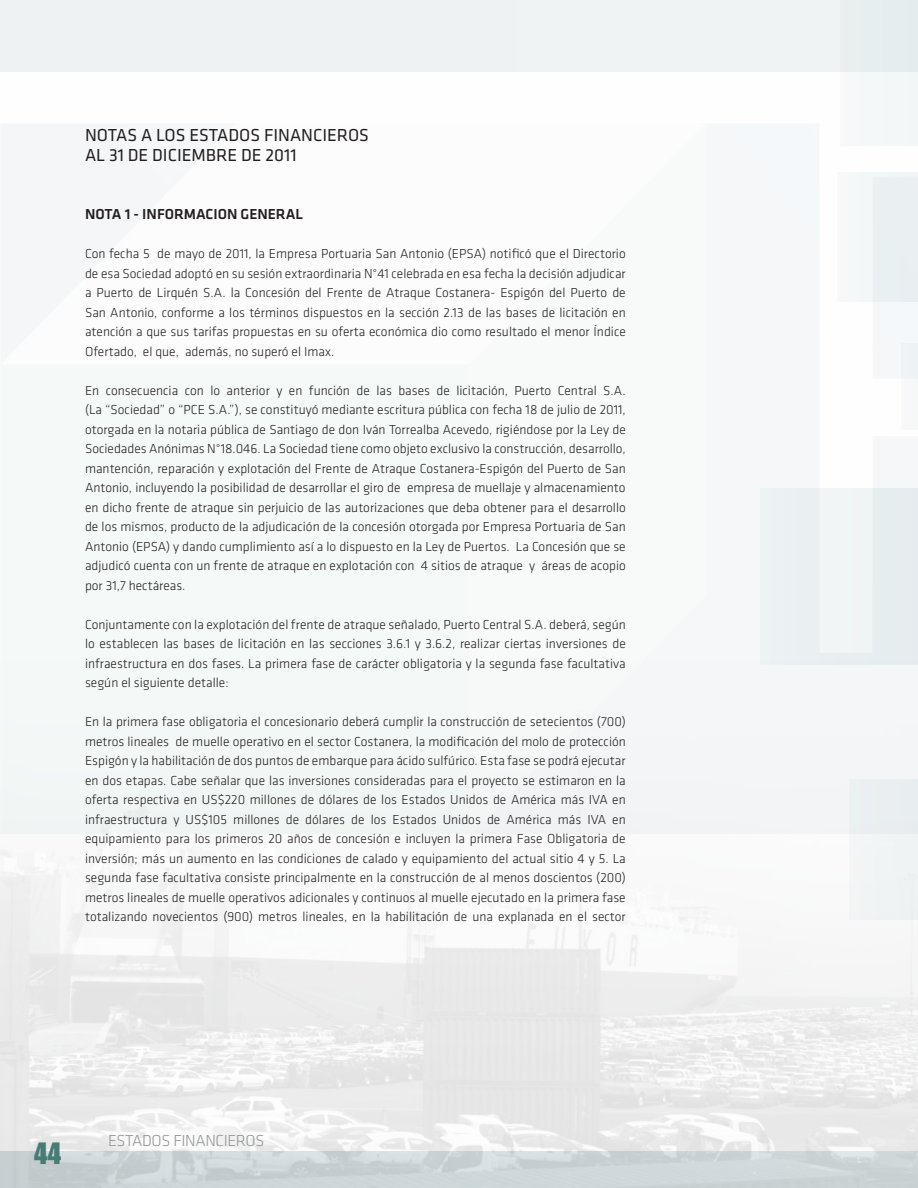
<style>
.page{position:relative;width:918px;height:1188px;background:#fff}
.page>*{position:absolute;margin:0;border:0;box-sizing:border-box;transform-origin:0 0}
.t1{font:27px "Impact";color:#477c73}
.t2{font:18px "Klavika";color:#231f20}
.t3{font:300 16.5px "Klavika";letter-spacing:-.02em;color:#939598}
.t4{font:500 15px "Klavika";color:#231f20}
.t5{font:300 13.5px/19.5px "Klavika";color:#231f20;text-align:justify}
</style>
<div class="page">
<div style="left:841px;top:0;width:77px;height:146px;background:#f5f8f8"></div>
<div style="left:761px;top:488px;width:157px;height:176px;background:#ebf0f2"></div>
<div style="left:901px;top:344px;width:17px;height:85px;background:#f6f8f8"></div>
<div style="left:850px;top:779px;width:68px;height:141px;background:#eff2f3"></div>
<div style="left:837px;top:172px;width:81px;height:129px;background:#eaf0f3"></div>
<div style="left:0;top:1151px;width:918px;height:37px;background:linear-gradient(to right,#cad2d4,#cfd8d9)"></div>
<div style="left:0;top:0;width:918px;height:72px;background:#eff2f3"></div>
<p class="t2" style="left:85px;top:125px;width:285px">NOTAS A LOS ESTADOS FINANCIEROS</p>
<p class="t2" style="left:85px;top:145px;width:213px">AL 31 DE DICIEMBRE DE 2011</p>
<p class="t4" style="left:85px;top:206px;width:220px">NOTA 1 - INFORMACION GENERAL</p>
<p class="t5" style="left:85px;top:244px;width:542px">Con fecha 5 de mayo de 2011, la Empresa Portuaria San Antonio (EPSA) notificó que el Directorio de esa Sociedad adoptó en su sesión extraordinaria N°41 celebrada en esa fecha la decisión adjudicar a Puerto de Lirquén S.A. la Concesión del Frente de Atraque Costanera- Espigón del Puerto de San Antonio, conforme a los términos dispuestos en la sección 2.13 de las bases de licitación en atención a que sus tarifas propuestas en su oferta económica dio como resultado el menor Índice Ofertado, el que, además, no superó el Imax.</p>
<p class="t5" style="left:85px;top:381px;width:542px">En consecuencia con lo anterior y en función de las bases de licitación, Puerto Central S.A. (La “Sociedad” o “PCE S.A.”), se constituyó mediante escritura pública con fecha 18 de julio de 2011, otorgada en la notaria pública de Santiago de don Iván Torrealba Acevedo, rigiéndose por la Ley de Sociedades Anónimas N°18.046. La Sociedad tiene como objeto exclusivo la construcción, desarrollo, mantención, reparación y explotación del Frente de Atraque Costanera-Espigón del Puerto de San Antonio, incluyendo la posibilidad de desarrollar el giro de empresa de muellaje y almacenamiento en dicho frente de atraque sin perjuicio de las autorizaciones que deba obtener para el desarrollo de los mismos, producto de la adjudicación de la concesión otorgada por Empresa Portuaria de San Antonio (EPSA) y dando cumplimiento así a lo dispuesto en la Ley de Puertos. La Concesión que se adjudicó cuenta con un frente de atraque en explotación con 4 sitios de atraque y áreas de acopio por 31,7 hectáreas.</p>
<p class="t5" style="left:85px;top:615px;width:542px">Conjuntamente con la explotación del frente de atraque señalado, Puerto Central S.A. deberá, según lo establecen las bases de licitación en las secciones 3.6.1 y 3.6.2, realizar ciertas inversiones de infraestructura en dos fases. La primera fase de carácter obligatoria y la segunda fase facultativa según el siguiente detalle:</p>
<p class="t5" style="left:85px;top:712px;width:542px">En la primera fase obligatoria el concesionario deberá cumplir la construcción de setecientos (700) metros lineales de muelle operativo en el sector Costanera, la modificación del molo de protección Espigón y la habilitación de dos puntos de embarque para ácido sulfúrico. Esta fase se podrá ejecutar en dos etapas. Cabe señalar que las inversiones consideradas para el proyecto se estimaron en la oferta respectiva en US$220 millones de dólares de los Estados Unidos de América más IVA en infraestructura y US$105 millones de dólares de los Estados Unidos de América más IVA en equipamiento para los primeros 20 años de concesión e incluyen la primera Fase Obligatoria de inversión; más un aumento en las condiciones de calado y equipamiento del actual sitio 4 y 5. La segunda fase facultativa consiste principalmente en la construcción de al menos doscientos (200) metros lineales de muelle operativos adicionales y continuos al muelle ejecutado en la primera fase totalizando novecientos (900) metros lineales, en la habilitación de una explanada en el sector</p>
<p class="t1" style="left:34px;top:1132px;width:29px">44</p>
<p class="t3" style="left:108px;top:1131px;width:158px">ESTADOS FINANCIEROS</p>
</div>
